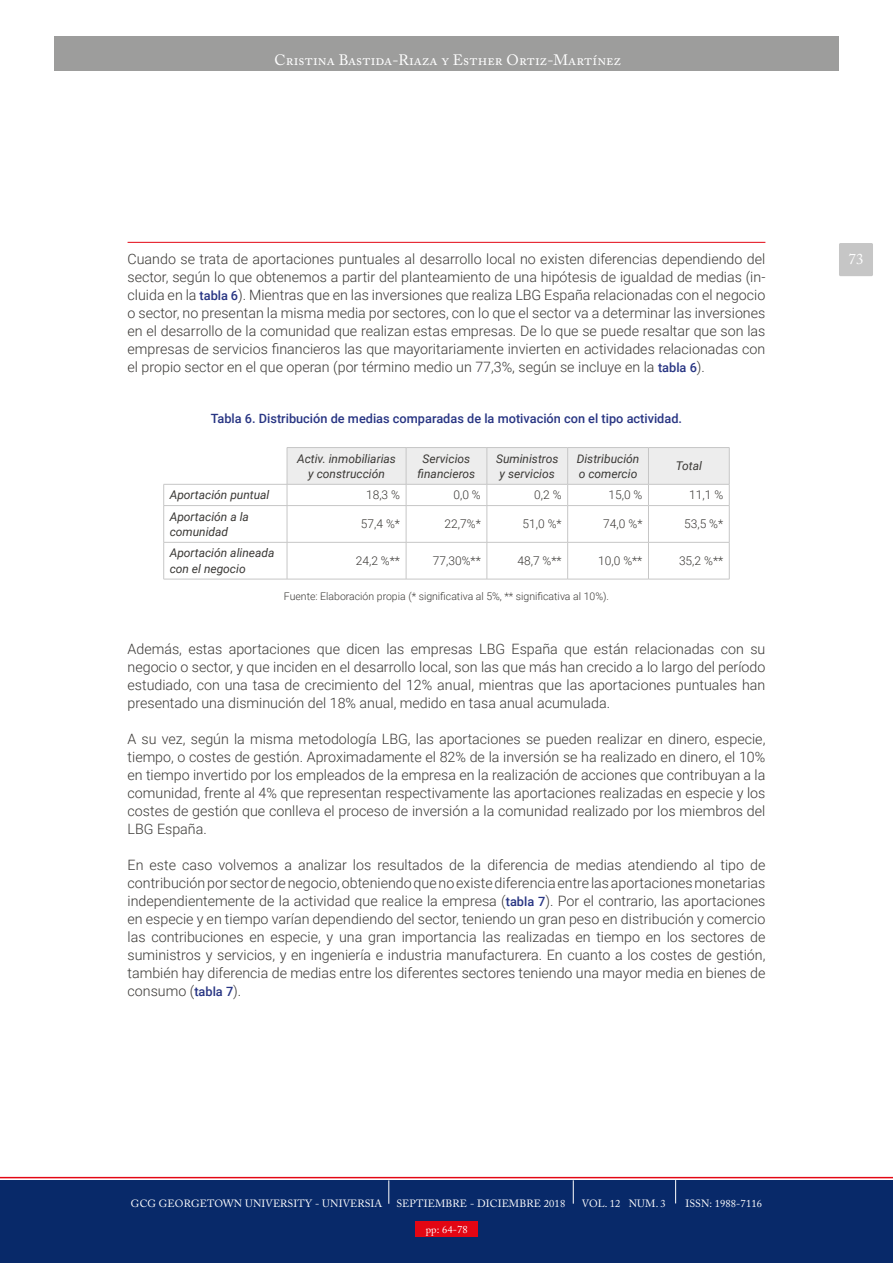
<style>
.page{position:relative;width:893px;height:1263px;background:#fff}
.page>*{position:absolute;margin:0;border:0;box-sizing:border-box;transform-origin:0 0}
.t1{font:15px "Adobe Caslon Pro";letter-spacing:.005em;color:#fff}
.t2{font:300 14.25px/18px "Roboto";color:#3a3835;text-align:justify}
.t3{font:500 12.75px "Roboto";color:#283583}
.t4{font:italic 12px/15.8px "Roboto";color:#3a3835;text-align:center}
.t5{font:300 12px "Roboto";color:#3a3835}
.t6{font:10.5px "Adobe Caslon Pro";letter-spacing:.01em;color:#fff}
.t7{font:300 10.5px "Roboto";color:#3a3835}
.s1{font-weight:500;font-size:12.75px;color:#283583}
</style>
<div class="page">
<div style="left:54px;top:37px;width:785px;height:34px;background:#9d9d9c"></div>
<div style="left:0;top:1180px;width:893px;height:83px;background:#082969"></div>
<svg style="left:0;top:1177px;width:893px;height:27px"></svg>
<div style="left:415px;top:1221px;width:63px;height:16px;background:#e30613"></div>
<div style="left:839px;top:243px;width:34px;height:33px;background:#c6c6c6;border-radius:2px"></div>
<hr style="left:128px;top:242px;width:637px;height:1px;background:#e30613">
<hr style="left:287px;top:447px;width:119px;height:1px;background:#c6c6c6">
<hr style="left:406px;top:447px;width:81px;height:1px;background:#c6c6c6">
<hr style="left:487px;top:447px;width:81px;height:1px;background:#c6c6c6">
<hr style="left:568px;top:447px;width:80px;height:1px;background:#c6c6c6">
<hr style="left:648px;top:447px;width:81px;height:1px;background:#c6c6c6">
<hr style="left:164px;top:484px;width:123px;height:1px;background:#c6c6c6">
<svg style="left:163px;top:484px;width:1px;height:21px"></svg>
<svg style="left:287px;top:448px;width:443px;height:57px"></svg>
<hr style="left:164px;top:505px;width:123px;height:1px;background:#c6c6c6">
<hr style="left:163px;top:506px;width:1px;height:36px;background:#c6c6c6">
<hr style="left:287px;top:505px;width:119px;height:1px;background:#c6c6c6">
<hr style="left:287px;top:506px;width:1px;height:36px;background:#c6c6c6">
<hr style="left:406px;top:505px;width:81px;height:1px;background:#c6c6c6">
<hr style="left:406px;top:506px;width:1px;height:36px;background:#c6c6c6">
<hr style="left:487px;top:505px;width:81px;height:1px;background:#c6c6c6">
<hr style="left:487px;top:506px;width:1px;height:36px;background:#c6c6c6">
<hr style="left:568px;top:505px;width:80px;height:1px;background:#c6c6c6">
<hr style="left:567px;top:506px;width:1px;height:36px;background:#c6c6c6">
<hr style="left:648px;top:505px;width:81px;height:1px;background:#c6c6c6">
<hr style="left:648px;top:506px;width:1px;height:36px;background:#c6c6c6">
<hr style="left:729px;top:506px;width:1px;height:36px;background:#c6c6c6">
<hr style="left:164px;top:542px;width:123px;height:1px;background:#c6c6c6">
<hr style="left:163px;top:542px;width:1px;height:37px;background:#c6c6c6">
<hr style="left:287px;top:542px;width:119px;height:1px;background:#c6c6c6">
<hr style="left:287px;top:542px;width:1px;height:37px;background:#c6c6c6">
<hr style="left:406px;top:542px;width:81px;height:1px;background:#c6c6c6">
<hr style="left:406px;top:542px;width:1px;height:37px;background:#c6c6c6">
<hr style="left:487px;top:542px;width:81px;height:1px;background:#c6c6c6">
<hr style="left:487px;top:542px;width:1px;height:37px;background:#c6c6c6">
<hr style="left:568px;top:542px;width:80px;height:1px;background:#c6c6c6">
<hr style="left:567px;top:542px;width:1px;height:37px;background:#c6c6c6">
<hr style="left:648px;top:542px;width:81px;height:1px;background:#c6c6c6">
<hr style="left:648px;top:542px;width:1px;height:37px;background:#c6c6c6">
<hr style="left:729px;top:542px;width:1px;height:37px;background:#c6c6c6">
<hr style="left:164px;top:579px;width:123px;height:1px;background:#c6c6c6">
<hr style="left:287px;top:579px;width:119px;height:1px;background:#c6c6c6">
<hr style="left:406px;top:579px;width:81px;height:1px;background:#c6c6c6">
<hr style="left:487px;top:579px;width:81px;height:1px;background:#c6c6c6">
<hr style="left:568px;top:579px;width:80px;height:1px;background:#c6c6c6">
<hr style="left:648px;top:579px;width:81px;height:1px;background:#c6c6c6">
<p class="t1" style="left:274px;top:51px;width:348px">Cristina Bastida-Riaza y Esther Ortiz-Martínez</p>
<p class="t2" style="left:128px;top:250px;width:639px">Cuando se trata de aportaciones puntuales al desarrollo local no existen diferencias dependiendo del</p>
<p class="t1" style="left:848px;top:250px;width:16px">73</p>
<p class="t2" style="left:128px;top:268px;width:639px">sector, según lo que obtenemos a partir del planteamiento de una hipótesis de igualdad de medias (in&shy;cluida en la <span class="s1">tabla 6</span>). Mientras que en las inversiones que realiza LBG España relacionadas con el negocio o sector, no presentan la misma media por sectores, con lo que el sector va a determinar las inversiones en el desarrollo de la comunidad que realizan estas empresas. De lo que se puede resaltar que son las empresas de servicios financieros las que mayoritariamente invierten en actividades relacionadas con el propio sector en el que operan (por término medio un 77,3%, según se incluye en la <span class="s1">tabla 6</span>).</p>
<p class="t3" style="left:211px;top:410px;width:473px">Tabla 6. Distribución de medias comparadas de la motivación con el tipo actividad.</p>
<p class="t4" style="left:297px;top:450px;width:100px">Activ. inmobiliarias y construcción</p>
<p class="t4" style="left:418px;top:450px;width:59px">Servicios financieros</p>
<p class="t4" style="left:496px;top:450px;width:64px">Suministros y servicios</p>
<p class="t4" style="left:577px;top:450px;width:64px;text-align:left">Distribución o comercio</p>
<p class="t4" style="left:676px;top:458px;width:28px">Total</p>
<p class="t4" style="left:170px;top:487px;width:101px">Aportación puntual</p>
<p class="t5" style="left:366px;top:487px;width:36px">18,3 %</p>
<p class="t5" style="left:453px;top:487px;width:29px">0,0 %</p>
<p class="t5" style="left:534px;top:487px;width:29px">0,2 %</p>
<p class="t5" style="left:608px;top:487px;width:36px">15,0 %</p>
<p class="t5" style="left:689px;top:487px;width:36px">11,1 %</p>
<p class="t4" style="left:170px;top:508px;width:81px;text-align:left">Aportación a la comunidad</p>
<p class="t5" style="left:361px;top:516px;width:41px">57,4 %*</p>
<p class="t5" style="left:445px;top:516px;width:38px">22,7%*</p>
<p class="t5" style="left:522px;top:516px;width:41px">51,0 %*</p>
<p class="t5" style="left:603px;top:516px;width:41px">74,0 %*</p>
<p class="t5" style="left:684px;top:516px;width:41px">53,5 %*</p>
<p class="t4" style="left:170px;top:545px;width:106px;text-align:left">Aportación alineada con el negocio</p>
<p class="t5" style="left:356px;top:552px;width:46px">24,2 %**</p>
<p class="t5" style="left:433px;top:552px;width:49px">77,30%**</p>
<p class="t5" style="left:517px;top:552px;width:46px">48,7 %**</p>
<p class="t5" style="left:598px;top:552px;width:46px">10,0 %**</p>
<p class="t5" style="left:679px;top:552px;width:46px">35,2 %**</p>
<p class="t7" style="left:284px;top:589px;width:327px">Fuente: Elaboración propia (* significativa al 5%, ** significativa al 10%).</p>
<p class="t2" style="left:128px;top:640px;width:639px">Además, estas aportaciones que dicen las empresas LBG España que están relacionadas con su negocio o sector, y que inciden en el desarrollo local, son las que más han crecido a lo largo del período estudiado, con una tasa de crecimiento del 12% anual, mientras que las aportaciones puntuales han presentado una disminución del 18% anual, medido en tasa anual acumulada.</p>
<p class="t2" style="left:128px;top:730px;width:639px">A su vez, según la misma metodología LBG, las aportaciones se pueden realizar en dinero, especie, tiempo, o costes de gestión. Aproximadamente el 82% de la inversión se ha realizado en dinero, el 10% en tiempo invertido por los empleados de la empresa en la realización de acciones que contribuyan a la comunidad, frente al 4% que representan respectivamente las aportaciones realizadas en especie y los costes de gestión que conlleva el proceso de inversión a la comunidad realizado por los miembros del LBG España.</p>
<p class="t2" style="left:128px;top:856px;width:639px">En este caso volvemos a analizar los resultados de la diferencia de medias atendiendo al tipo de contribución por sector de negocio, obteniendo que no existe diferencia entre las aportaciones monetarias independientemente de la actividad que realice la empresa (<span class="s1">tabla 7</span>). Por el contrario, las aportaciones en especie y en tiempo varían dependiendo del sector, teniendo un gran peso en distribución y comercio las contribuciones en especie, y una gran importancia las realizadas en tiempo en los sectores de suministros y servicios, y en ingeniería e industria manufacturera. En cuanto a los costes de gestión, también hay diferencia de medias entre los diferentes sectores teniendo una mayor media en bienes de consumo (<span class="s1">tabla 7</span>).</p>
<p class="t6" style="left:131px;top:1197px;width:253px">GCG GEORGETOWN UNIVERSITY - UNIVERSIA</p>
<p class="t6" style="left:396px;top:1197px;width:170px">SEPTIEMBRE - DICIEMBRE 2018</p>
<p class="t6" style="left:582px;top:1197px;width:85px">VOL. 12 NUM. 3</p>
<p class="t6" style="left:685px;top:1197px;width:78px">ISSN: 1988-7116</p>
<p class="t6" style="left:426px;top:1223px;width:43px">pp: 64-78</p>
</div>
